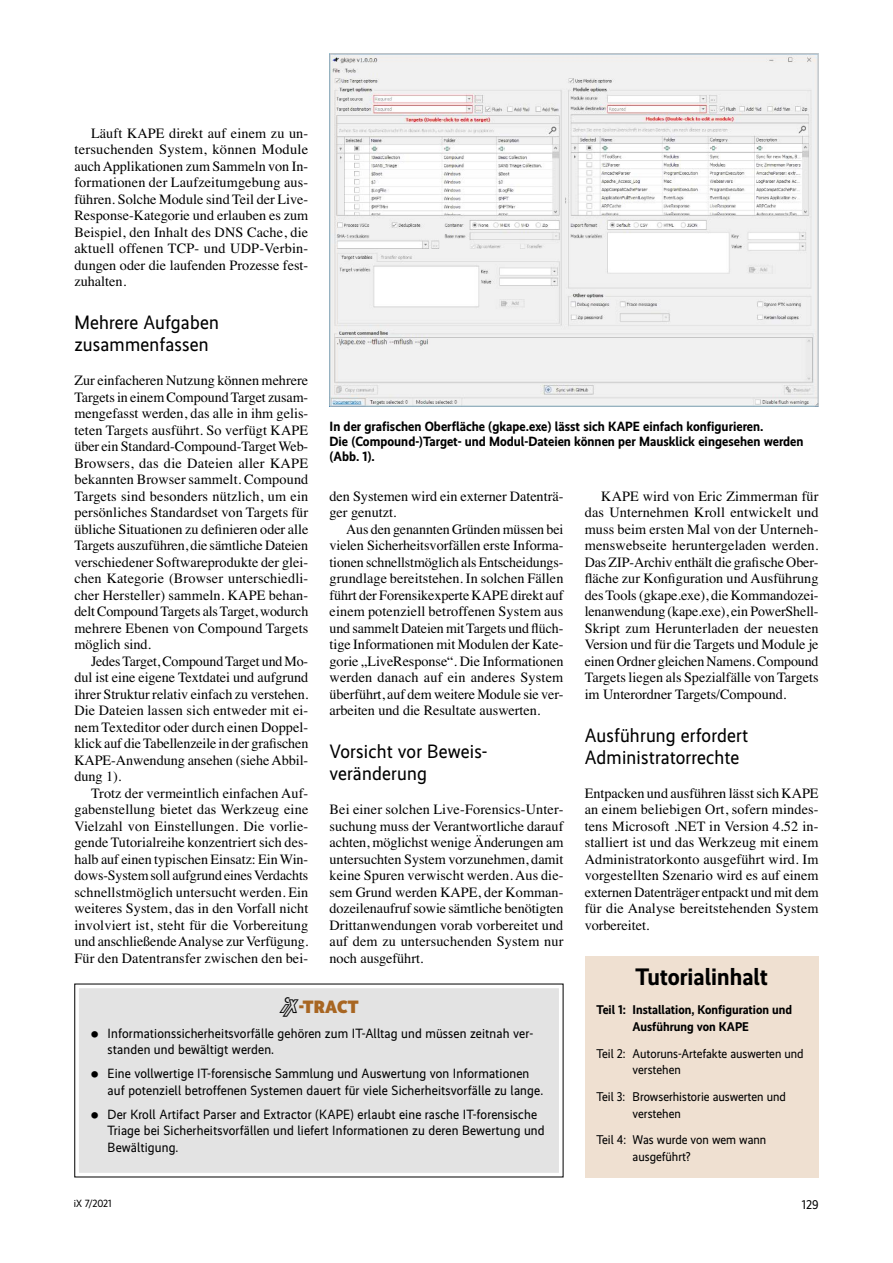
<style>
.page{position:relative;width:893px;height:1263px;background:#fff}
.page>*{position:absolute;margin:0;border:0;box-sizing:border-box;transform-origin:0 0}
.Ueberschrift-1{font:700 24px "Realisti X";color:#000}
.Zwischenueberschrift{font:19.5px/21.8px "Realisti X";letter-spacing:.01em;color:#000}
.t1{font:900 18px "Realisti X";color:#a86622}
.Grundtext-Einzug{font:14.25px/16.5px "Times";letter-spacing:-.005em;color:#000;text-align:justify}
.Grundtext-stumpf{font:14.25px/16.5px "Times";letter-spacing:.01em;color:#000;text-align:justify}
.t2{font:13.5px/16.5px "Realisti X";letter-spacing:.01em;color:#000}
.Bild-Unterschrift{font:700 13.5px/15px "Realisti X";color:#000}
.Grundtext{font:12.75px/16.5px "Realisti X";color:#000}
.Grundtext-2{font:700 12.75px/16.5px "Realisti X";color:#000;text-align:center}
.t3{font:10.5px "Realisti X";letter-spacing:-.005em;color:#000}
.s1{font-family:"Heise Special";font-weight:400;font-size:25.5px;color:#000}
</style>
<div class="page">
<svg style="left:74px;top:983px;width:490px;height:195px;background:#e1e1e1"></svg>
<div style="left:585px;top:956px;width:234px;height:221px;background:#efe0d1"></div>
<img style="left:332px;top:55px;width:485px;height:349px">
<p class="Grundtext-Einzug" style="left:74px;top:123px;width:235px;text-indent:17px">Läuft KAPE direkt auf einem zu un&shy;tersuchenden System, können Module auch Applikationen zum Sammeln von In&shy;formationen der Laufzeitumgebung aus&shy;führen. Solche Module sind Teil der Live-Response-Kategorie und erlauben es zum Beispiel, den Inhalt des DNS Cache, die aktuell offenen TCP- und UDP-Verbin&shy;dungen oder die laufenden Prozesse fest&shy;zuhalten.</p>
<p class="Zwischenueberschrift" style="left:74px;top:310px;width:146px">Mehrere Aufgaben zusammenfassen</p>
<p class="Grundtext-stumpf" style="left:74px;top:371px;width:235px">Zur einfacheren Nutzung können mehrere Targets in einem Compound Target zusam&shy;mengefasst werden, das alle in ihm gelis&shy;teten Targets ausführt. So verfügt KAPE über ein Standard-Compound-Target Web-Browsers, das die Dateien aller KAPE bekannten Browser sammelt. Compound Targets sind besonders nützlich, um ein persönliches Standardset von Targets für übliche Situationen zu definieren oder alle Targets auszuführen, die sämtliche Dateien verschiedener Softwareprodukte der glei&shy;chen Kategorie (Browser unterschiedli&shy;cher Hersteller) sammeln. KAPE behan&shy;delt Compound Targets als Target, wodurch mehrere Ebenen von Compound Targets möglich sind.</p>
<p class="Grundtext-Einzug" style="left:74px;top:651px;width:235px;text-indent:17px">Jedes Target, Compound Target und Mo&shy;dul ist eine eigene Textdatei und aufgrund ihrer Struktur relativ einfach zu verstehen.<br>Die Dateien lassen sich entweder mit ei&shy;nem Texteditor oder durch einen Doppel&shy;klick auf die Tabellenzeile in der grafischen KAPE-Anwendung ansehen (siehe Abbil&shy;dung 1).</p>
<p class="Grundtext-Einzug" style="left:74px;top:783px;width:235px;text-indent:17px">Trotz der vermeintlich einfachen Auf&shy;gabenstellung bietet das Werkzeug eine Vielzahl von Einstellungen. Die vorlie&shy;gende Tutorialreihe konzentriert sich des&shy;halb auf einen typischen Einsatz: Ein Win&shy;dows-System soll aufgrund eines Verdachts schnellstmöglich untersucht werden. Ein weiteres System, das in den Vorfall nicht involviert ist, steht für die Vorbereitung und anschließende Analyse zur Verfügung.<br>Für den Datentransfer zwischen den bei-</p>
<p class="Bild-Unterschrift" style="left:330px;top:418px;width:475px">In der grafischen Oberfläche (gkape.exe) lässt sich KAPE einfach konfigurieren.<br>Die (Compound-)Target- und Modul-Dateien können per Mausklick eingesehen werden (Abb. 1).</p>
<p class="Grundtext-Einzug" style="left:330px;top:486px;width:235px">den Systemen wird ein externer Datenträ&shy;ger genutzt.</p>
<p class="Grundtext-Einzug" style="left:330px;top:519px;width:235px;text-indent:17px">Aus den genannten Gründen müssen bei vielen Sicherheitsvorfällen erste Informa&shy;tionen schnellstmöglich als Entscheidungs&shy;grundlage bereitstehen. In solchen Fällen führt der Forensikexperte KAPE direkt auf einem potenziell betroffenen System aus und sammelt Dateien mit Targets und flüch&shy;tige Informationen mit Modulen der Kate&shy;gorie „LiveResponse“. Die Informationen werden danach auf ein anderes System überführt, auf dem weitere Module sie ver&shy;arbeiten und die Resultate auswerten.</p>
<p class="Zwischenueberschrift" style="left:330px;top:739px;width:158px">Vorsicht vor Beweis&shy;veränderung</p>
<p class="Grundtext-stumpf" style="left:330px;top:800px;width:235px">Bei einer solchen Live-Forensics-Unter&shy;suchung muss der Verantwortliche darauf achten, möglichst wenige Änderungen am untersuchten System vorzunehmen, damit keine Spuren verwischt werden. Aus die&shy;sem Grund werden KAPE, der Komman&shy;dozeilenaufruf sowie sämtliche benötigten Drittanwendungen vorab vorbereitet und auf dem zu untersuchenden System nur noch ausgeführt.</p>
<p class="Grundtext-Einzug" style="left:585px;top:486px;width:235px;text-indent:17px">KAPE wird von Eric Zimmerman für das Unternehmen Kroll entwickelt und muss beim ersten Mal von der Unterneh&shy;menswebseite heruntergeladen werden.<br>Das ZIP-Archiv enthält die grafische Ober&shy;fläche zur Konfiguration und Ausführung des Tools (gkape.exe), die Kommandozei&shy;lenanwendung (kape.exe), ein PowerShell-Skript zum Herunterladen der neuesten Version und für die Targets und Module je einen Ordner gleichen Namens. Compound Targets liegen als Spezialfälle von Targets im Unterordner Targets/Compound.</p>
<p class="Zwischenueberschrift" style="left:585px;top:723px;width:165px">Ausführung erfordert<br>Administratorrechte</p>
<p class="Grundtext-stumpf" style="left:585px;top:783px;width:236px">Entpacken und ausführen lässt sich KAPE an einem beliebigen Ort, sofern mindes&shy;tens Microsoft .NET in Version 4.52 in&shy;stalliert ist und das Werkzeug mit einem Administratorkonto ausgeführt wird. Im vorgestellten Szenario wird es auf einem externen Datenträger entpackt und mit dem für die Analyse bereitstehenden System vorbereitet.</p>
<p class="t1" style="left:279px;top:993px;width:81px"><span class="s1">1</span>-TRACT</p>
<p class="t2" style="left:108px;top:1024px;width:427px;text-indent:-17px">⚫ Informationssicherheitsvorfälle gehören zum IT-Alltag und müssen zeitnah ver&shy;standen und bewältigt werden.</p>
<p class="t2" style="left:108px;top:1064px;width:437px;text-indent:-17px">⚫ Eine vollwertige IT-forensische Sammlung und Auswertung von Informationen auf potenziell betroffenen Systemen dauert für viele Sicherheitsvorfälle zu lange.</p>
<p class="t2" style="left:108px;top:1105px;width:439px;text-indent:-17px">⚫ Der Kroll Artifact Parser and Extractor (KAPE) erlaubt eine rasche IT-forensische<br>Triage bei Sicherheitsvorfällen und liefert Informationen zu deren Bewertung und<br>Bewältigung.</p>
<p class="Ueberschrift-1" style="left:635px;top:959px;width:134px">Tutorialinhalt</p>
<p class="Grundtext-2" style="left:597px;top:1001px;width:197px">Teil 1: Installation, Konfiguration und<br>Ausführung von KAPE</p>
<p class="Grundtext" style="left:633px;top:1044px;width:173px;text-indent:-36px">Teil 2: Autoruns-Artefakte auswerten und verstehen</p>
<p class="Grundtext" style="left:633px;top:1087px;width:155px;text-indent:-36px">Teil 3: Browserhistorie auswerten und verstehen</p>
<p class="Grundtext" style="left:633px;top:1131px;width:135px;text-indent:-36px">Teil 4: Was wurde von wem wann ausgeführt?</p>
<p class="t3" style="left:74px;top:1196px;width:39px">iX 7/2021</p>
<p class="Grundtext" style="left:802px;top:1195px;width:18px">129</p>
</div>
